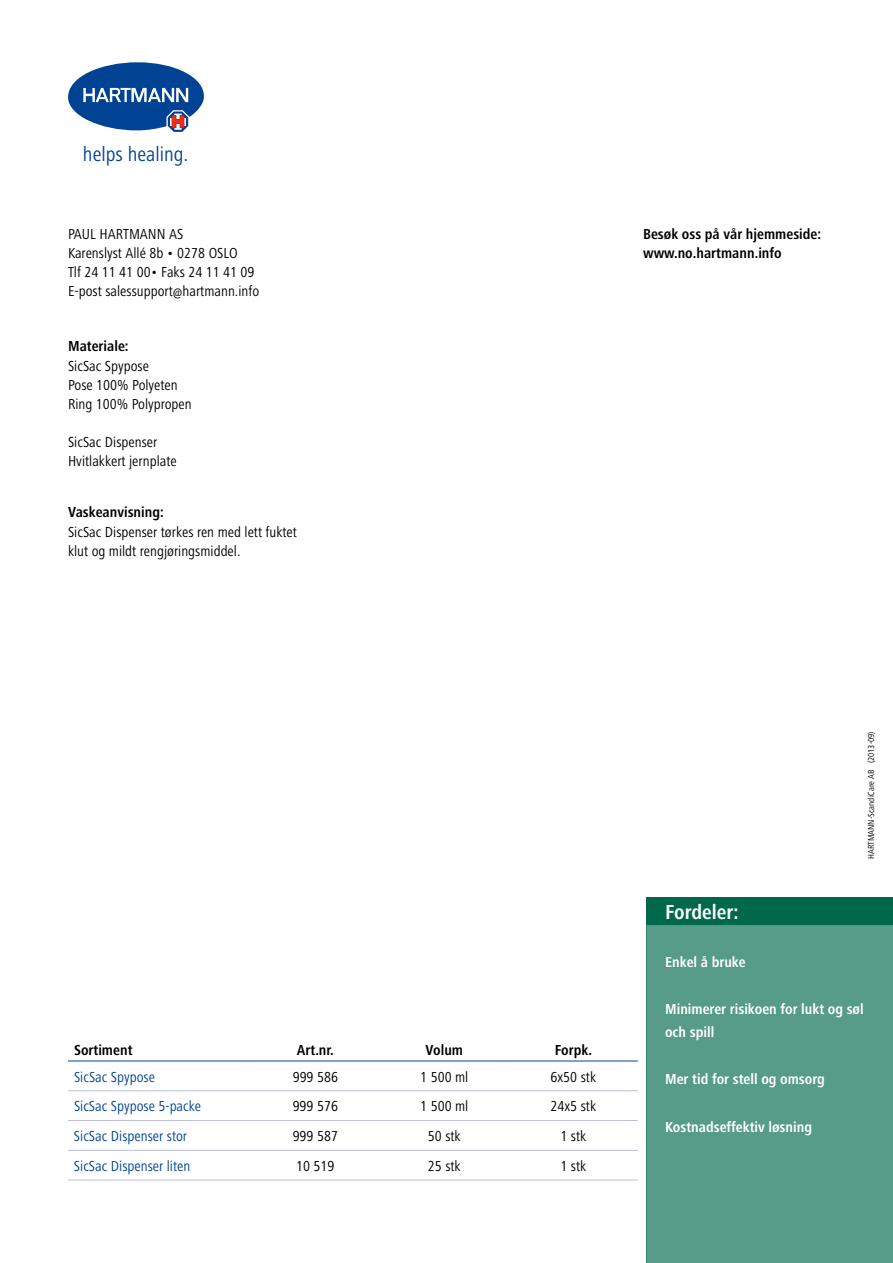
<style>
.page{position:relative;width:893px;height:1263px;background:#fff}
.page>*{position:absolute;margin:0;border:0;box-sizing:border-box;transform-origin:0 0}
.t1{font:condensed 21px "Frutiger Next LTCE";color:#004394}
.t2{font:700 condensed 21px "Frutiger Next LTCE";color:#fff}
.t3{font:condensed 15px/19.2px "Frutiger Next LTCE";color:#000}
.t4{font:700 condensed 15px/19.2px "Frutiger Next LTCE";color:#000}
.t5{font:700 condensed 15px/23.2px "Frutiger Next LTCE";color:#fff}
.t6{font:condensed 15px "Frutiger Next LTCE";color:#004394}
.t7{font:condensed 9px "Frutiger Next LTCE";color:#000}
</style>
<div class="page">
<hr style="left:68px;top:1060px;width:183px;height:1px;background:#004394">
<hr style="left:251px;top:1060px;width:129px;height:1px;background:#004394">
<hr style="left:380px;top:1060px;width:129px;height:1px;background:#004394">
<hr style="left:509px;top:1060px;width:129px;height:1px;background:#004394">
<hr style="left:68px;top:1090px;width:183px;height:1px;background:#bcbedd">
<hr style="left:68px;top:1120px;width:183px;height:1px;background:#bcbedd">
<hr style="left:251px;top:1090px;width:129px;height:1px;background:#bcbedd">
<hr style="left:380px;top:1090px;width:129px;height:1px;background:#bcbedd">
<hr style="left:509px;top:1090px;width:129px;height:1px;background:#bcbedd">
<hr style="left:251px;top:1120px;width:129px;height:1px;background:#bcbedd">
<hr style="left:380px;top:1120px;width:129px;height:1px;background:#bcbedd">
<hr style="left:509px;top:1120px;width:129px;height:1px;background:#bcbedd">
<hr style="left:68px;top:1150px;width:183px;height:1px;background:#bcbedd">
<hr style="left:68px;top:1179px;width:183px;height:1px;background:#bcbedd">
<hr style="left:251px;top:1150px;width:129px;height:1px;background:#bcbedd">
<hr style="left:380px;top:1150px;width:129px;height:1px;background:#bcbedd">
<hr style="left:509px;top:1150px;width:129px;height:1px;background:#bcbedd">
<hr style="left:251px;top:1179px;width:129px;height:1px;background:#bcbedd">
<hr style="left:380px;top:1179px;width:129px;height:1px;background:#bcbedd">
<hr style="left:509px;top:1179px;width:129px;height:1px;background:#bcbedd">
<div style="left:646px;top:897px;width:247px;height:28px;background:#00694c"></div>
<div style="left:646px;top:925px;width:247px;height:338px;background:#579c88"></div>
<svg style="left:68px;top:62px;width:136px;height:70px"></svg>
<h1 class="t1" style="left:83px;top:143px;width:107px">helps healing.</h1>
<p class="t3" style="left:68px;top:224px;width:193px">PAUL HARTMANN AS<br>Karenslyst Allé 8b • 0278 OSLO<br>Tlf 24 11 41 00• Faks 24 11 41 09<br>E-post salessupport@hartmann.info</p>
<p class="t4" style="left:68px;top:337px;width:62px">Materiale:</p>
<p class="t3" style="left:68px;top:356px;width:125px">SicSac Spypose<br>Pose 100% Polyeten<br>Ring 100% Polypropen</p>
<p class="t3" style="left:68px;top:433px;width:110px">SicSac Dispenser<br>Hvitlakkert jernplate</p>
<p class="t4" style="left:68px;top:503px;width:97px">Vaskeanvisning:</p>
<p class="t3" style="left:68px;top:522px;width:230px">SicSac Dispenser tørkes ren med lett fuktet klut og mildt rengjøringsmiddel.</p>
<p class="t4" style="left:643px;top:224px;width:179px">Besøk oss på vår hjemmeside: www.no.hartmann.info</p>
<p class="t4" style="left:74px;top:1040px;width:60px">Sortiment</p>
<p class="t4" style="left:297px;top:1040px;width:39px">Art.nr.</p>
<p class="t4" style="left:426px;top:1040px;width:39px">Volum</p>
<p class="t4" style="left:555px;top:1040px;width:39px">Forpk.</p>
<p class="t6" style="left:74px;top:1068px;width:82px">SicSac Spypose</p>
<p class="t3" style="left:293px;top:1067px;width:47px">999 586</p>
<p class="t3" style="left:420px;top:1067px;width:50px">1 500 ml</p>
<p class="t3" style="left:550px;top:1067px;width:47px">6x50 stk</p>
<p class="t6" style="left:74px;top:1098px;width:129px">SicSac Spypose 5-packe</p>
<p class="t3" style="left:293px;top:1097px;width:47px">999 576</p>
<p class="t3" style="left:420px;top:1097px;width:50px">1 500 ml</p>
<p class="t3" style="left:550px;top:1097px;width:47px">24x5 stk</p>
<p class="t6" style="left:74px;top:1127px;width:115px">SicSac Dispenser stor</p>
<p class="t3" style="left:293px;top:1126px;width:47px">999 587</p>
<p class="t3" style="left:428px;top:1126px;width:34px">50 stk</p>
<p class="t3" style="left:560px;top:1126px;width:27px">1 stk</p>
<p class="t6" style="left:74px;top:1157px;width:118px">SicSac Dispenser liten</p>
<p class="t3" style="left:296px;top:1156px;width:40px">10 519</p>
<p class="t3" style="left:428px;top:1156px;width:34px">25 stk</p>
<p class="t3" style="left:560px;top:1156px;width:27px">1 stk</p>
<p class="t7" style="left:866px;top:859px;width:129px;rotate:-90deg">HARTMANN-ScandiCare AB (2013-09)</p>
<h1 class="t2" style="left:665px;top:900px;width:75px">Fordeler:</h1>
<p class="t5" style="left:665px;top:951px;width:82px">Enkel å bruke</p>
<p class="t5" style="left:665px;top:997px;width:200px">Minimerer risikoen for lukt og søl och spill</p>
<p class="t5" style="left:665px;top:1067px;width:161px">Mer tid for stell og omsorg</p>
<p class="t5" style="left:665px;top:1115px;width:148px">Kostnadseffektiv løsning</p>
</div>
